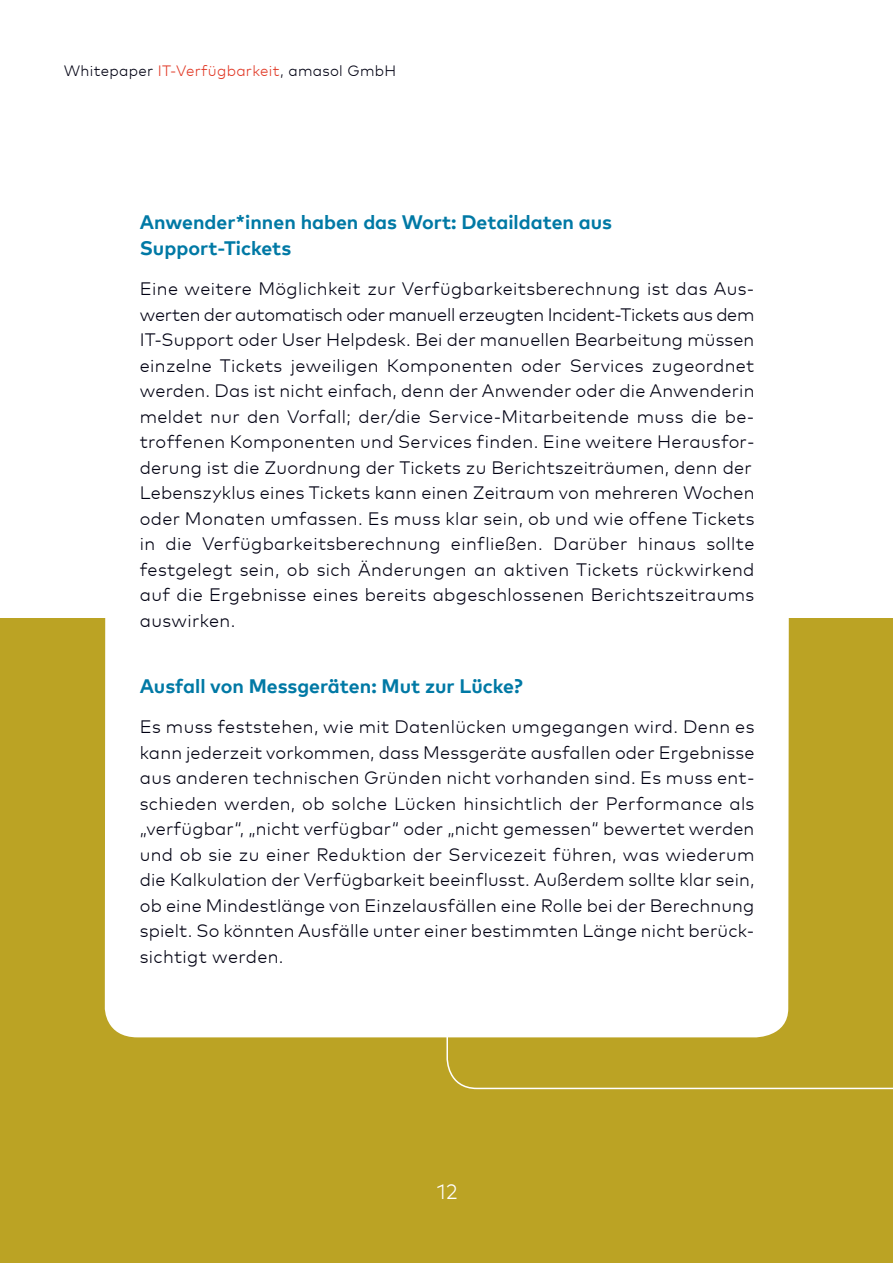
<style>
.page{position:relative;width:893px;height:1263px;background:#fff}
.page>*{position:absolute;margin:0;border:0;box-sizing:border-box;transform-origin:0 0}
.t1{font:300 21px "Mark Pro";color:#fff}
.t2{font:700 19.5px/25.5px "Mark Pro";color:#0079a5}
.t3{font:300 18px/25.5px "Mark Pro";letter-spacing:.02em;color:#000012}
.t4{font:300 15px "Mark Pro";letter-spacing:.02em;color:#000012}
.s1{color:#e13926}
</style>
<div class="page">
<div style="left:0;top:618px;width:893px;height:645px;background:#bba324"></div>
<svg style="left:446px;top:1037px;width:447px;height:53px"></svg>
<div style="left:105px;top:618px;width:684px;height:419px;background:#fff"></div>
<p class="t4" style="left:64px;top:59px;width:334px">Whitepaper <span class="s1">IT-Verfügbarkeit</span>, amasol GmbH</p>
<p class="t2" style="left:140px;top:208px;width:474px">Anwender*innen haben das Wort: Detaildaten aus<br>Support-Tickets</p>
<p class="t3" style="left:140px;top:275px;width:616px">Eine weitere Möglichkeit zur Verfügbarkeitsberechnung ist das Aus&shy;werten der automatisch oder manuell erzeugten Incident-Tickets aus dem IT-Support oder User Helpdesk. Bei der manuellen Bearbeitung müssen einzelne Tickets jeweiligen Komponenten oder Services zugeordnet werden. Das ist nicht einfach, denn der Anwender oder die Anwenderin meldet nur den Vorfall; der/die Service-Mitarbeitende muss die be&shy;troffenen Komponenten und Services finden. Eine weitere Herausfor&shy;derung ist die Zuordnung der Tickets zu Berichtszeiträumen, denn der Lebenszyklus eines Tickets kann einen Zeitraum von mehreren Wochen oder Monaten umfassen. Es muss klar sein, ob und wie offene Tickets in die Verfügbarkeitsberechnung einfließen. Darüber hinaus sollte festgelegt sein, ob sich Änderungen an aktiven Tickets rückwirkend auf die Ergebnisse eines bereits abgeschlossenen Berichtszeitraums auswirken.</p>
<p class="t2" style="left:140px;top:671px;width:384px">Ausfall von Messgeräten: Mut zur Lücke?</p>
<p class="t3" style="left:140px;top:713px;width:616px;text-align:justify">Es muss feststehen, wie mit Datenlücken umgegangen wird. Denn es kann jederzeit vorkommen, dass Messgeräte ausfallen oder Ergebnisse aus anderen technischen Gründen nicht vorhanden sind. Es muss ent&shy;schieden werden, ob solche Lücken hinsichtlich der Performance als „verfügbar“, „nicht verfügbar“ oder „nicht gemessen“ bewertet werden und ob sie zu einer Reduktion der Servicezeit führen, was wiederum die Kalkulation der Verfügbarkeit beeinflusst. Außerdem sollte klar sein, ob eine Mindestlänge von Einzelausfällen eine Rolle bei der Berechnung spielt. So könnten Ausfälle unter einer bestimmten Länge nicht berück&shy;sichtigt werden.</p>
<p class="t1" style="left:437px;top:1175px;width:22px">12</p>
</div>
